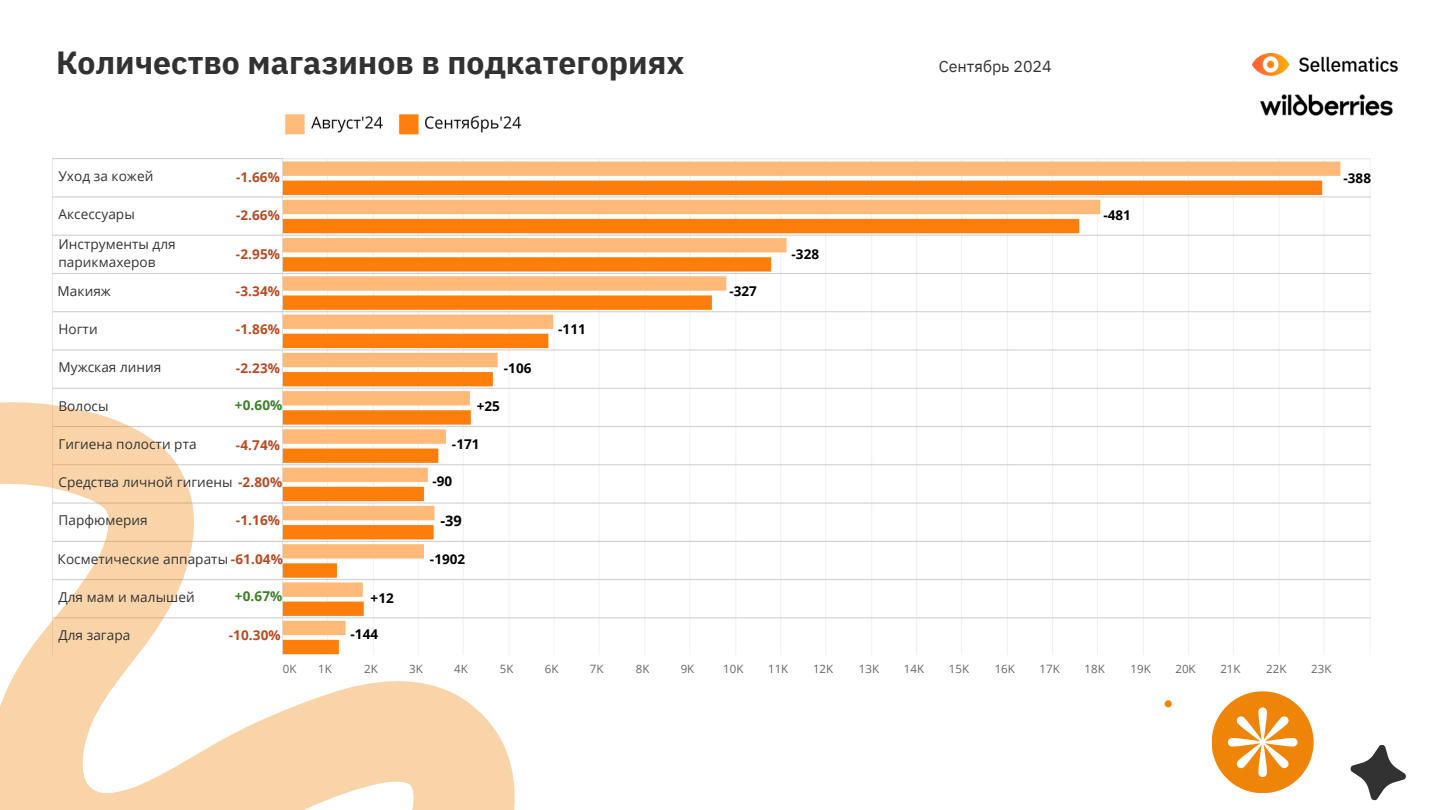
<style>
.page{position:relative;width:1440px;height:810px;background:#fff}
.page>*{position:absolute;margin:0;border:0;box-sizing:border-box;transform-origin:0 0}
.t1{font:700 32px "IBM Plex Sans";color:#323232}
.t2{font:16px "IBM Plex Sans";color:#323232}
.t3{font:700 14.6px "Open Sans";color:#000}
.t4{font:13.6px/18.4px "Open Sans";letter-spacing:.005em;color:#333}
.t5{font:700 13.5px "Open Sans";letter-spacing:.01em;color:#b74a23}
.t6{font:700 13.5px "Open Sans";letter-spacing:.005em;color:#000}
.t7{font:700 13.5px "Open Sans";color:#3c7f28}
.t8{font:11.5px "Open Sans";letter-spacing:.005em;color:#666}
.s1{font-weight:700;font-size:13.5px;color:#b74a23}
</style>
<div class="page">
<img style="left:562px;top:158px;width:808px;height:497px">
<svg style="left:1350px;top:745px;width:56px;height:55px"></svg>
<div style="left:1212px;top:691px;width:102px;height:102px;background:#ef8508;border-radius:50%"></div>
<svg style="left:1228px;top:707px;width:70px;height:70px"></svg>
<img style="left:1252px;top:54px;width:145px;height:21px">
<img style="left:1260px;top:94px;width:133px;height:22px">
<div style="left:1165px;top:700px;width:7px;height:7px;background:#ef8508;border-radius:50%"></div>
<svg style="left:0;top:114px;width:562px;height:696px"></svg>
<h4 class="t1" style="left:56px;top:41px;width:630px">Количество магазинов в подкатегориях</h4>
<h4 class="t2" style="left:939px;top:56px;width:115px">Сентябрь 2024</h4>
<p class="t4" style="left:58px;top:167px;width:96px">Уход за кожей</p>
<p class="t4" style="left:58px;top:205px;width:78px">Аксессуары</p>
<p class="t4" style="left:58px;top:235px;width:119px">Инструменты для парикмахеров</p>
<h3 class="t5" style="left:236px;top:168px;width:45px">-1.66%</h3>
<p class="t5" style="left:236px;top:206px;width:45px">-2.66%</p>
<p class="t5" style="left:236px;top:245px;width:46px">-2.95%</p>
<h4 class="t5" style="left:236px;top:282px;width:46px">-3.34%</h4>
<h4 class="t5" style="left:236px;top:319px;width:46px">-1.86%</h4>
<h4 class="t5" style="left:236px;top:359px;width:46px">-2.23%</h4>
<h4 class="t7" style="left:235px;top:396px;width:49px">+0.60%</h4>
<h4 class="t5" style="left:236px;top:436px;width:46px">-4.74%</h4>
<h4 class="t4" style="left:58px;top:473px;width:225px">Средства личной гигиены <span class="s1">-2.80%</span></h4>
<h4 class="t5" style="left:236px;top:511px;width:46px">-1.16%</h4>
<h4 class="t4" style="left:58px;top:549px;width:227px">Косметические аппараты <span class="s1">-61.04%</span></h4>
<h4 class="t7" style="left:235px;top:587px;width:49px">+0.67%</h4>
<h4 class="t5" style="left:229px;top:625px;width:53px">-10.30%</h4>
<p class="t4" style="left:58px;top:281px;width:55px">Макияж</p>
<p class="t4" style="left:58px;top:320px;width:41px">Ногти</p>
<p class="t4" style="left:58px;top:358px;width:105px">Мужская линия</p>
<p class="t4" style="left:58px;top:396px;width:52px">Волосы</p>
<p class="t4" style="left:58px;top:434px;width:140px">Гигиена полости рта</p>
<p class="t4" style="left:58px;top:511px;width:91px">Парфюмерия</p>
<p class="t4" style="left:58px;top:587px;width:138px">Для мам и малышей</p>
<p class="t4" style="left:58px;top:626px;width:73px">Для загара</p>
<h4 class="t6" style="left:371px;top:588px;width:25px">+12</h4>
<h4 class="t6" style="left:351px;top:624px;width:29px">-144</h4>
<h4 class="t6" style="left:504px;top:358px;width:29px">-106</h4>
<h4 class="t6" style="left:477px;top:397px;width:25px">+25</h4>
<h4 class="t6" style="left:452px;top:435px;width:29px">-171</h4>
<h4 class="t6" style="left:432px;top:472px;width:21px">-90</h4>
<p class="t3" style="left:440px;top:511px;width:23px">-39</p>
<h2 class="t6" style="left:430px;top:549px;width:37px">-1902</h2>
<h4 class="t6" style="left:558px;top:320px;width:29px">-111</h4>
<h4 class="t6" style="left:729px;top:282px;width:29px">-327</h4>
<h4 class="t6" style="left:792px;top:244px;width:29px">-328</h4>
<h4 class="t6" style="left:1103px;top:206px;width:29px">-481</h4>
<h5 class="t8" style="left:283px;top:661px;width:15px">0K</h5>
<h5 class="t8" style="left:318px;top:661px;width:15px">1K</h5>
<h5 class="t8" style="left:364px;top:661px;width:15px">2K</h5>
<h5 class="t8" style="left:409px;top:661px;width:15px">3K</h5>
<h5 class="t8" style="left:454px;top:661px;width:15px">4K</h5>
<h5 class="t8" style="left:500px;top:660px;width:15px">5K</h5>
<h5 class="t8" style="left:545px;top:661px;width:15px">6K</h5>
<h5 class="t8" style="left:590px;top:661px;width:15px">7K</h5>
<h5 class="t8" style="left:636px;top:661px;width:15px">8K</h5>
<h5 class="t8" style="left:681px;top:661px;width:15px">9K</h5>
<h5 class="t8" style="left:723px;top:661px;width:22px">10K</h5>
<h5 class="t8" style="left:768px;top:660px;width:22px">11K</h5>
<h5 class="t8" style="left:813px;top:660px;width:22px">12K</h5>
<p class="t8" style="left:859px;top:661px;width:22px">13K</p>
<p class="t8" style="left:904px;top:661px;width:22px">14K</p>
<p class="t8" style="left:949px;top:661px;width:22px">15K</p>
<p class="t8" style="left:995px;top:661px;width:22px">16K</p>
<p class="t8" style="left:1040px;top:660px;width:22px">17K</p>
<p class="t8" style="left:1085px;top:661px;width:22px">18K</p>
<p class="t8" style="left:1130px;top:661px;width:22px">19K</p>
<p class="t8" style="left:1175px;top:661px;width:22px">20K</p>
<p class="t8" style="left:1220px;top:661px;width:22px">21K</p>
<h1 class="t8" style="left:1266px;top:661px;width:22px">22K</h1>
<p class="t8" style="left:1311px;top:660px;width:22px">23K</p>
<p class="t6" style="left:1343px;top:168px;width:29px">-388</p>
</div>
